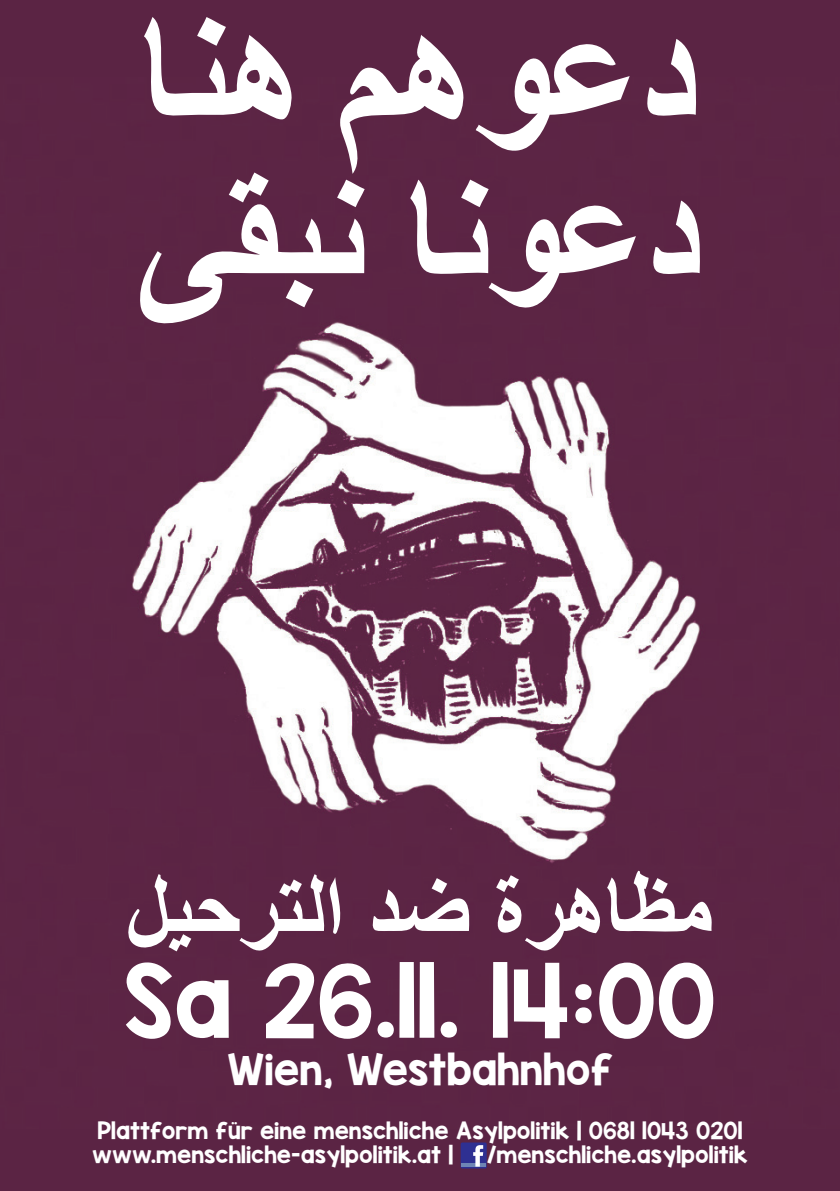
<style>
.page{position:relative;width:840px;height:1191px;background:#fff}
.page>*{position:absolute;margin:0;border:0;box-sizing:border-box;transform-origin:0 0}
.t1{font:85.4px "KG Blank Space Solid";color:#fff}
.t2{font:37px "KG Blank Space Solid";color:#fff}
.t3{font:20px "KG Blank Space Solid";color:#fff}
</style>
<div class="page">
<div style="left:0;top:0;width:839px;height:1191px;background:#5b2444"></div>
<img style="left:132px;top:236px;width:580px;height:695px">
<div style="left:460px;top:1142px;width:26px;height:26px;background:#2e3092;border-radius:2px"></div>
<svg style="left:461px;top:1163px;width:24px;height:3px"></svg>
<svg style="left:473px;top:1145px;width:10px;height:21px"></svg>
<svg style="left:606px;top:870px;width:105px;height:62px"></svg>
<svg style="left:431px;top:878px;width:16px;height:15px"></svg>
<svg style="left:651px;top:878px;width:16px;height:15px"></svg>
<svg style="left:371px;top:889px;width:99px;height:42px"></svg>
<svg style="left:494px;top:875px;width:106px;height:76px"></svg>
<svg style="left:128px;top:874px;width:215px;height:78px"></svg>
<svg style="left:647px;top:39px;width:49px;height:77px"></svg>
<svg style="left:650px;top:200px;width:50px;height:77px"></svg>
<svg style="left:135px;top:17px;width:500px;height:311px"></svg>
<svg style="left:285px;top:280px;width:28px;height:27px"></svg>
<p class="t1" style="left:124px;top:944px;width:593px">Sa 26.11. 14:00</p>
<p class="t2" style="left:227px;top:1045px;width:387px">Wien, Westbahnhof</p>
<p class="t3" style="left:97px;top:1117px;width:646px">Plattform für eine menschliche Asylpolitik | 0681 1043 0201</p>
<p class="t3" style="left:92px;top:1141px;width:362px">www.menschliche-asylpolitik.at |</p>
<p class="t3" style="left:486px;top:1141px;width:262px">/menschliche.asylpolitik</p>
</div>
